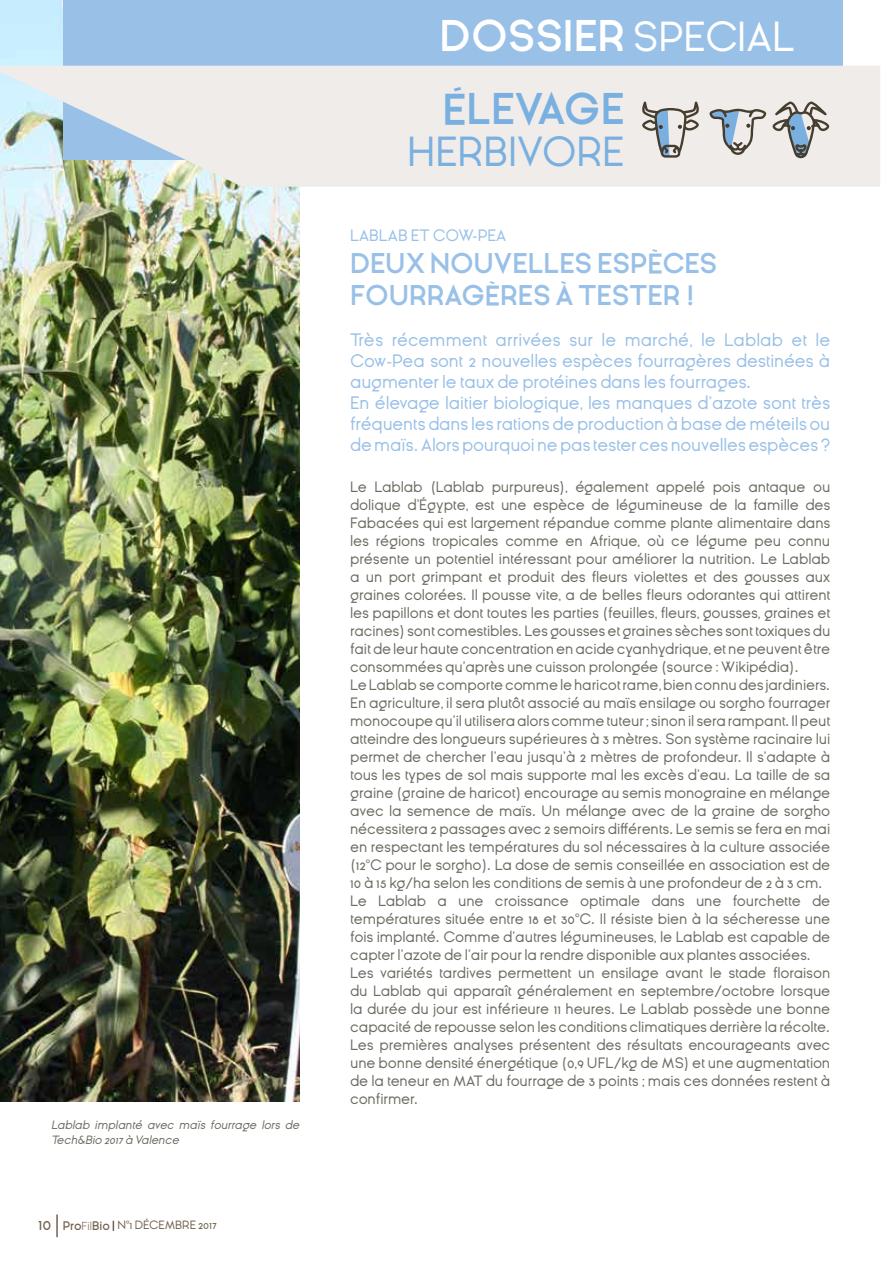
<style>
.page{position:relative;width:893px;height:1263px;background:#fff}
.page>*{position:absolute;margin:0;border:0;box-sizing:border-box;transform-origin:0 0}
.t1{font:700 42px "Ginora Sans";color:#fff}
.t2{font:42px "Ginora Sans";color:#7ab0e0}
.t3{font:700 42px "Ginora Sans";color:#7ab0e0}
.t4{font:700 27px "Ginora Sans";letter-spacing:-.005em;color:#99c0e7}
.t5{font:18px/21px "Ginora Sans";letter-spacing:-.01em;color:#99c0e7}
.t6{font:16.5px "Ginora Sans";color:#99c0e7}
.t7{font:15px/18px "Ginora Sans";letter-spacing:-.01em;color:#6c6c63}
.t8{font:italic 12px/14.4px "Ginora Sans";letter-spacing:-.01em;color:#6c6c63}
.t9{font:12px "Ginora Sans";color:#72624d}
.s1{font-size:18px}
.s2{font-weight:600}
.s3{font-weight:300}
.s4{font-weight:400}
</style>
<div class="page">
<hr style="left:56px;top:1214px;width:2px;height:23px;background:#72624d">
<img style="left:0;top:0;width:299px;height:1101px">
<div style="left:64px;top:0;width:779px;height:159px;background:#99c0e7"></div>
<svg style="left:0;top:66px;width:880px;height:121px;background:#e7e8e7"></svg>
<svg style="left:772px;top:102px;width:57px;height:56px;background:#b5b9bb"></svg>
<svg style="left:642px;top:101px;width:57px;height:57px;background:#bbbdbe"></svg>
<svg style="left:709px;top:109px;width:57px;height:46px;background:#bdc1c3"></svg>
<p class="t8" style="left:51px;top:1118px;width:250px">Lablab implanté avec maïs fourrage lors de<br>Tech&amp;Bio 2017 à Valence</p>
<p class="t9" style="left:38px;top:1218px;width:180px"><span class="s1">10</span> <span class="s2">Pro</span><span class="s3">Fil</span><span class="s2">Bio</span> N°1 DÉCEMBRE 2017</p>
<h1 class="t1" style="left:440px;top:13px;width:343px">DOSSIER <span class="s4">special</span></h1>
<h1 class="t3" style="left:443px;top:86px;width:51px">ÉLEVAGE</h1>
<h1 class="t2" style="left:407px;top:129px;width:125px">herbivore</h1>
<p class="t6" style="left:350px;top:226px;width:158px">lablab et cow-pea</p>
<h2 class="t4" style="left:350px;top:249px;width:19px">DEU</h2>
<h2 class="t4" style="left:406px;top:249px;width:43px">X NOUVELLES</h2>
<h2 class="t4" style="left:597px;top:249px;width:84px">ESPÈCES</h2>
<h2 class="t4" style="left:350px;top:281px;width:36px">FOURRAG</h2>
<h2 class="t4" style="left:485px;top:281px;width:33px">ÈRES</h2>
<h2 class="t4" style="left:556px;top:281px;width:41px">À TESTER</h2>
<h2 class="t4" style="left:685px;top:281px;width:11px">!</h2>
<p class="t5" style="left:350px;top:329px;width:482px">Très récemment arrivées sur le marché, le Lablab et le Cow-Pea sont 2 nouvelles espèces fourragères destinées à augmenter le taux de protéines dans les fourrages.<br>En élevage laitier biologique, les manques d’azote sont très fréquents dans les rations de production à base de méteils ou de maïs. Alors pourquoi ne pas tester ces nouvelles espèces?</p>
<p class="t7" style="left:350px;top:477px;width:482px">Le Lablab (Lablab purpureus), également appelé pois antaque ou dolique d'Égypte, est une espèce de légumineuse de la famille des Fabacées qui est largement répandue comme plante alimentaire dans les régions tropicales comme en Afrique, où ce légume peu connu présente un potentiel intéressant pour améliorer la nutrition. Le Lablab a un port grimpant et produit des fleurs violettes et des gousses aux graines colorées. Il pousse vite, a de belles fleurs odorantes qui attirent les papillons et dont toutes les parties (feuilles, fleurs, gousses, graines et racines) sont comestibles. Les gousses et graines sèches sont toxiques du fait de leur haute concentration en acide cyanhydrique, et ne peuvent être consommées qu'après une cuisson prolongée (source : Wikipédia).<br>Le Lablab se comporte comme le haricot rame, bien connu des jardiniers.<br>En agriculture, il sera plutôt associé au maïs ensilage ou sorgho fourrager monocoupe qu’il utilisera alors comme tuteur ; sinon il sera rampant. Il peut atteindre des longueurs supérieures à 3 mètres. Son système racinaire lui permet de chercher l’eau jusqu’à 2 mètres de profondeur. Il s’adapte à tous les types de sol mais supporte mal les excès d’eau. La taille de sa graine (graine de haricot) encourage au semis monograine en mélange avec la semence de maïs. Un mélange avec de la graine de sorgho nécessitera 2 passages avec 2 semoirs différents. Le semis se fera en mai en respectant les températures du sol nécessaires à la culture associée (12°C pour le sorgho). La dose de semis conseillée en association est de 10 à 15 kg/ha selon les conditions de semis à une profondeur de 2 à 3 cm.<br>Le Lablab a une croissance optimale dans une fourchette de températures située entre 18 et 30°C. Il résiste bien à la sécheresse une fois implanté. Comme d’autres légumineuses, le Lablab est capable de capter l’azote de l’air pour la rendre disponible aux plantes associées.<br>Les variétés tardives permettent un ensilage avant le stade floraison du Lablab qui apparaît généralement en septembre/octobre lorsque la durée du jour est inférieure 11 heures. Le Lablab possède une bonne capacité de repousse selon les conditions climatiques derrière la récolte.<br>Les premières analyses présentent des résultats encourageants avec une bonne densité énergétique (0,9 UFL/kg de MS) et une augmentation de la teneur en MAT du fourrage de 3 points ; mais ces données restent à confirmer.</p>
</div>
